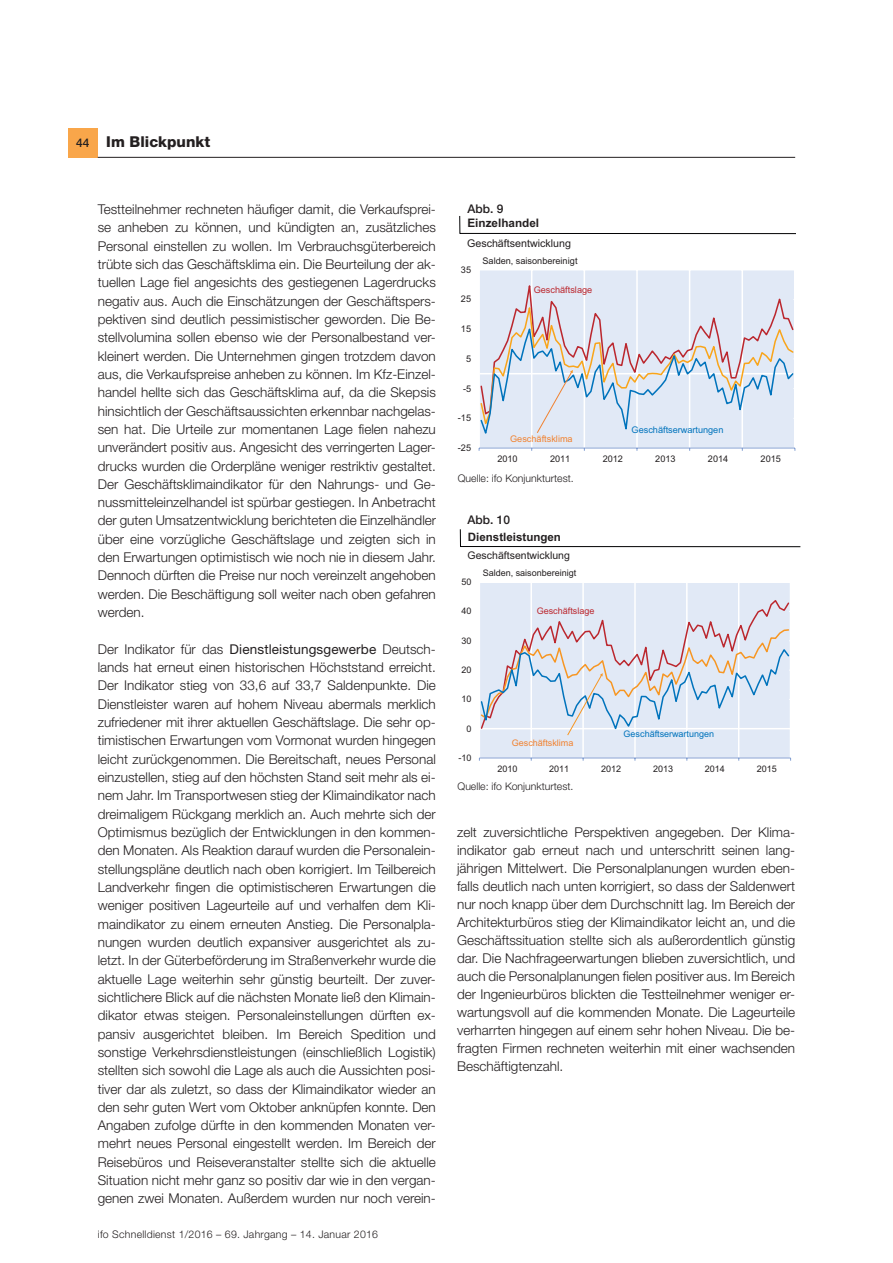
<style>
.page{position:relative;width:893px;height:1263px;background:#fff}
.page>*{position:absolute;margin:0;border:0;box-sizing:border-box;transform-origin:0 0}
.t1{font:800 15px "Helvetica Neue LT Std";color:#231f20}
.Fliesstext{font:300 13.5px/18.3px "Helvetica Neue LT Std";color:#231f20;text-align:justify}
.fett_8pt{font:500 12px "Helvetica Neue LT Std";color:#231f20}
.t2{font:700 11.7px "Arial";color:#231f20}
.t3{font:700 11.55px "Arial";color:#231f20}
.t4{font:10.65px "Arial";color:#231f20}
.Literatur{font:300 10.5px "Helvetica Neue LT Std";color:#231f20}
.Literatur-2{font:300 10.5px "Helvetica Neue LT Std";letter-spacing:.025em;color:#231f20}
.t5{font:10.5px "Arial";color:#231f20}
.t6{font:9.15px "Arial";color:#231f20}
.t7{font:9.15px "Arial";color:#0073bc}
.t8{font:9.15px "Arial";color:#f18230}
.t9{font:9.15px "Arial";color:#bb272e}
.t10{font:9px "Arial";color:#231f20}
.t11{font:9px "Arial";color:#0073bc}
.t12{font:9px "Arial";color:#f18230}
.t13{font:9px "Arial";color:#bb272e}
.s1{font-weight:500;font-size:12px}
.s2{font-weight:400}
</style>
<div class="page">
<div style="left:68px;top:128px;width:30px;height:30px;background:#f9a64a"></div>
<hr style="left:98px;top:157px;width:697px;height:1px;background:#231f20">
<svg style="left:478px;top:438px;width:317px;height:12px;background:#e1e8f5"></svg>
<hr style="left:479px;top:270px;width:1px;height:178px;background:#fff">
<hr style="left:479px;top:448px;width:316px;height:1px;background:#829ed1">
<svg style="left:480px;top:270px;width:314px;height:168px;background:#dadfe9"></svg>
<svg style="left:459px;top:216px;width:1px;height:17px"></svg>
<hr style="left:460px;top:233px;width:336px;height:1px;background:#000002">
<svg style="left:478px;top:583px;width:312px;height:176px;background:#e1e8f5"></svg>
<hr style="left:479px;top:582px;width:1px;height:176px;background:#fff">
<hr style="left:479px;top:758px;width:312px;height:1px;background:#829ed1">
<svg style="left:480px;top:598px;width:310px;height:137px;background:#dbdfeb"></svg>
<svg style="left:460px;top:529px;width:1px;height:17px"></svg>
<hr style="left:460px;top:546px;width:340px;height:1px;background:#000002">
<p class="t1" style="left:76px;top:132px;width:135px"><span class="s1">44</span> Im Blickpunkt</p>
<p class="Fliesstext" style="left:98px;top:200px;width:340px">Testteilnehmer rechneten häufiger damit, die Verkaufsprei&shy;se anheben zu können, und kündigten an, zusätzliches Personal einstellen zu wollen. Im Verbrauchsgüterbereich trübte sich das Geschäftsklima ein. Die Beurteilung der ak&shy;tuellen Lage fiel angesichts des gestiegenen Lagerdrucks negativ aus. Auch die Einschätzungen der Geschäftspers&shy;pektiven sind deutlich pessimistischer geworden. Die Be&shy;stellvolumina sollen ebenso wie der Personalbestand ver&shy;kleinert werden. Die Unternehmen gingen trotzdem davon aus, die Verkaufspreise anheben zu können. Im Kfz-Einzel&shy;handel hellte sich das Geschäftsklima auf, da die Skepsis hinsichtlich der Geschäftsaussichten erkennbar nachgelas&shy;sen hat. Die Urteile zur momentanen Lage fielen nahezu unverändert positiv aus. Angesicht des verringerten Lager&shy;drucks wurden die Orderpläne weniger restriktiv gestaltet.<br>Der Geschäftsklimaindikator für den Nahrungs- und Ge&shy;nussmitteleinzelhandel ist spürbar gestiegen. In Anbetracht der guten Umsatzentwicklung berichteten die Einzelhändler über eine vorzügliche Geschäftslage und zeigten sich in den Erwartungen optimistisch wie noch nie in diesem Jahr.<br>Dennoch dürften die Preise nur noch vereinzelt angehoben werden. Die Beschäftigung soll weiter nach oben gefahren werden.</p>
<p class="Fliesstext" style="left:98px;top:639px;width:340px">Der Indikator für das <span class="s2">Dienstleistungsgewerbe</span> Deutsch&shy;lands hat erneut einen historischen Höchststand erreicht.<br>Der Indikator stieg von 33,6 auf 33,7 Saldenpunkte. Die Dienstleister waren auf hohem Niveau abermals merklich zufriedener mit ihrer aktuellen Geschäftslage. Die sehr op&shy;timistischen Erwartungen vom Vormonat wurden hingegen leicht zurückgenommen. Die Bereitschaft, neues Personal einzustellen, stieg auf den höchsten Stand seit mehr als ei&shy;nem Jahr. Im Transportwesen stieg der Klimaindikator nach dreimaligem Rückgang merklich an. Auch mehrte sich der Optimismus bezüglich der Entwicklungen in den kommen&shy;den Monaten. Als Reaktion darauf wurden die Personalein&shy;stellungspläne deutlich nach oben korrigiert. Im Teilbereich Landverkehr fingen die optimistischeren Erwartungen die weniger positiven Lageurteile auf und verhalfen dem Kli&shy;maindikator zu einem erneuten Anstieg. Die Personalpla&shy;nungen wurden deutlich expansiver ausgerichtet als zu&shy;letzt. In der Güterbeförderung im Straßenverkehr wurde die aktuelle Lage weiterhin sehr günstig beurteilt. Der zuver&shy;sichtlichere Blick auf die nächsten Monate ließ den Klimain&shy;dikator etwas steigen. Personaleinstellungen dürften ex&shy;pansiv ausgerichtet bleiben. Im Bereich Spedition und sonstige Verkehrsdienstleistungen (einschließlich Logistik) stellten sich sowohl die Lage als auch die Aussichten posi&shy;tiver dar als zuletzt, so dass der Klimaindikator wieder an den sehr guten Wert vom Oktober anknüpfen konnte. Den Angaben zufolge dürfte in den kommenden Monaten ver&shy;mehrt neues Personal eingestellt werden. Im Bereich der Reisebüros und Reiseveranstalter stellte sich die aktuelle Situation nicht mehr ganz so positiv dar wie in den vergan&shy;genen zwei Monaten. Außerdem wurden nur noch verein-</p>
<p class="Literatur-2" style="left:98px;top:1228px;width:282px">ifo Schnelldienst 1/2016 – 69. Jahrgang – 14. Januar 2016</p>
<p class="fett_8pt" style="left:468px;top:201px;width:38px">Abb. 9</p>
<p class="t2" style="left:467px;top:215px;width:73px">Einzelhandel</p>
<p class="t6" style="left:482px;top:254px;width:97px">Salden, saisonbereinigt</p>
<p class="t4" style="left:467px;top:236px;width:106px">Geschäftsentwicklung</p>
<p class="t6" style="left:461px;top:263px;width:12px">35</p>
<p class="t6" style="left:461px;top:293px;width:12px">25</p>
<p class="t6" style="left:461px;top:323px;width:12px">15</p>
<p class="t6" style="left:466px;top:353px;width:7px">5</p>
<p class="t6" style="left:463px;top:382px;width:10px">-5</p>
<p class="t6" style="left:458px;top:412px;width:15px">-15</p>
<p class="t6" style="left:458px;top:442px;width:15px">-25</p>
<p class="t9" style="left:534px;top:284px;width:60px">Geschäftslage</p>
<p class="t8" style="left:510px;top:433px;width:64px">Geschäftsklima</p>
<p class="t7" style="left:631px;top:424px;width:93px">Geschäftserwartungen</p>
<p class="t6" style="left:497px;top:453px;width:22px">2010</p>
<p class="t6" style="left:550px;top:453px;width:22px">2011</p>
<p class="t6" style="left:603px;top:453px;width:22px">2012</p>
<p class="t6" style="left:655px;top:453px;width:22px">2013</p>
<p class="t6" style="left:708px;top:453px;width:22px">2014</p>
<p class="t6" style="left:761px;top:453px;width:22px">2015</p>
<p class="Literatur" style="left:458px;top:472px;width:117px">Quelle: ifo Konjunkturtest.</p>
<p class="fett_8pt" style="left:467px;top:513px;width:44px">Abb. 10</p>
<p class="t3" style="left:468px;top:529px;width:95px">Dienstleistungen</p>
<p class="t10" style="left:483px;top:567px;width:95px">Salden, saisonbereinigt</p>
<p class="t5" style="left:468px;top:549px;width:104px">Geschäftsentwicklung</p>
<p class="t10" style="left:462px;top:576px;width:12px">50</p>
<p class="t10" style="left:462px;top:605px;width:12px">40</p>
<p class="t10" style="left:462px;top:635px;width:12px">30</p>
<p class="t10" style="left:462px;top:664px;width:12px">20</p>
<p class="t10" style="left:462px;top:693px;width:12px">10</p>
<p class="t10" style="left:467px;top:722px;width:7px">0</p>
<p class="t10" style="left:459px;top:752px;width:15px">-10</p>
<p class="t13" style="left:537px;top:605px;width:59px">Geschäftslage</p>
<p class="t12" style="left:512px;top:737px;width:63px">Geschäftsklima</p>
<p class="t11" style="left:623px;top:728px;width:92px">Geschäftserwartungen</p>
<p class="t10" style="left:497px;top:762px;width:22px">2010</p>
<p class="t10" style="left:549px;top:762px;width:22px">2011</p>
<p class="t10" style="left:601px;top:762px;width:22px">2012</p>
<p class="t10" style="left:653px;top:762px;width:22px">2013</p>
<p class="t10" style="left:705px;top:762px;width:22px">2014</p>
<p class="t10" style="left:757px;top:762px;width:22px">2015</p>
<p class="Literatur" style="left:458px;top:780px;width:117px">Quelle: ifo Konjunkturtest.</p>
<p class="Fliesstext" style="left:457px;top:823px;width:340px;text-align:left">zelt zuversichtliche Perspektiven angegeben. Der Klima&shy;indikator gab erneut nach und unterschritt seinen lang&shy;jährigen Mittelwert. Die Personalplanungen wurden eben&shy;falls deutlich nach unten korrigiert, so dass der Saldenwert nur noch knapp über dem Durchschnitt lag. Im Bereich der Architekturbüros stieg der Klimaindikator leicht an, und die Geschäftssituation stellte sich als außerordentlich günstig dar. Die Nachfrageerwartungen blieben zuversichtlich, und auch die Personalplanungen fielen positiver aus. Im Bereich der Ingenieurbüros blickten die Testteilnehmer weniger er&shy;wartungsvoll auf die kommenden Monate. Die Lageurteile verharrten hingegen auf einem sehr hohen Niveau. Die be&shy;fragten Firmen rechneten weiterhin mit einer wachsenden Beschäftigtenzahl.</p>
</div>
